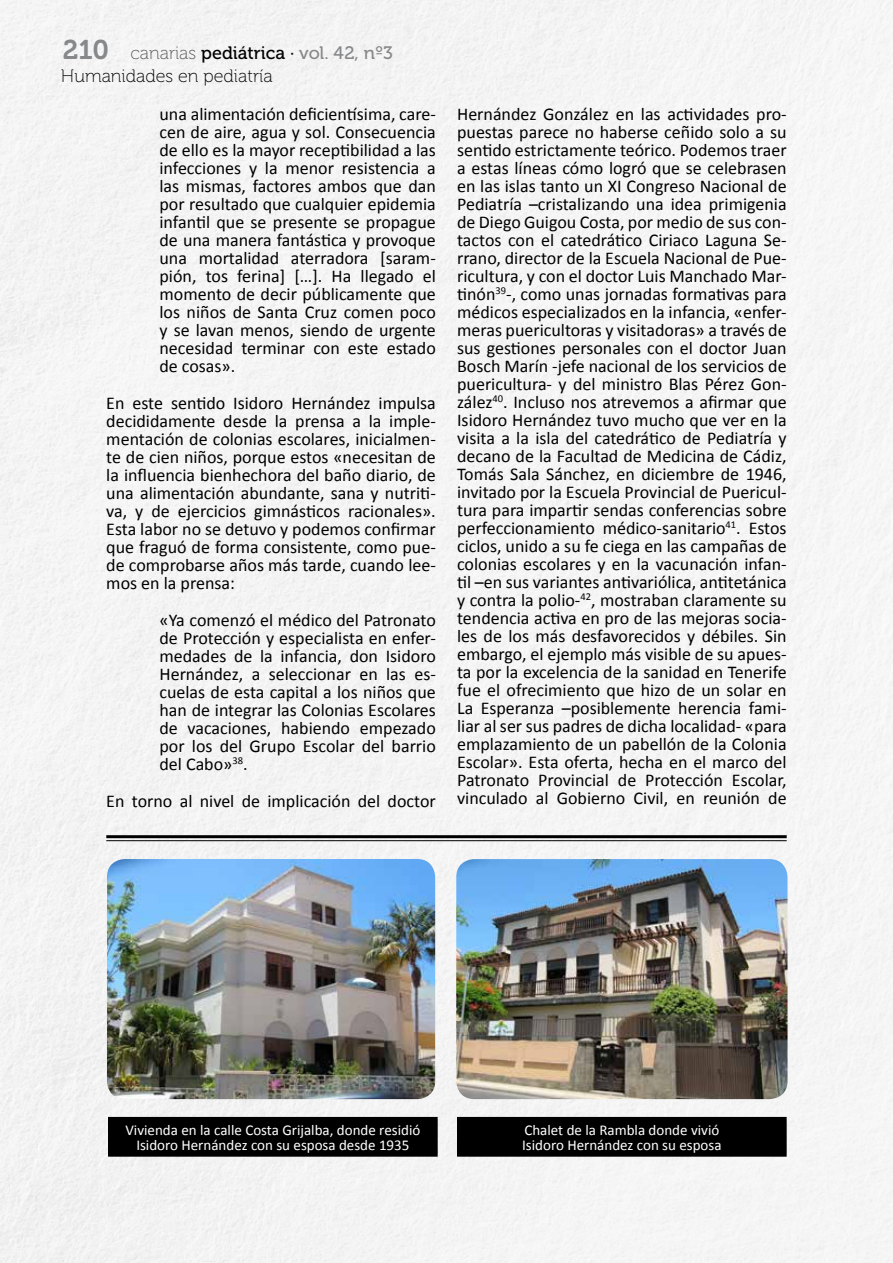
<style>
.page{position:relative;width:893px;height:1263px;background:#fff}
.page>*{position:absolute;margin:0;border:0;box-sizing:border-box;transform-origin:0 0}
.t1{font:18px/18px "Calibri";color:#000;text-align:justify}
.t2{font:18px "Museo 500";color:#000}
.t3{font:18px "Museo 100";color:#000}
.t4{font:15px/15px "Calibri";color:#fff;text-align:center}
.s1{font-family:"Museo 700";font-size:27px;color:#87888a}
.s2{font-family:"Museo 100";color:#58585a}
.s3{color:#87888a}
</style>
<div class="page">
<img style="left:107px;top:859px;width:328px;height:240px">
<div style="left:109px;top:1118px;width:328px;height:38px;background:#000"></div>
<hr style="left:108px;top:1117px;width:330px;height:1px;background:#000">
<hr style="left:108px;top:1118px;width:2px;height:37px;background:#000">
<hr style="left:436px;top:1118px;width:2px;height:37px;background:#000">
<hr style="left:108px;top:1155px;width:330px;height:2px;background:#000">
<div style="left:458px;top:1118px;width:328px;height:38px;background:#000"></div>
<hr style="left:457px;top:1117px;width:330px;height:1px;background:#000">
<hr style="left:457px;top:1118px;width:2px;height:37px;background:#000">
<hr style="left:785px;top:1118px;width:2px;height:37px;background:#000">
<hr style="left:457px;top:1155px;width:330px;height:2px;background:#000">
<img style="left:456px;top:859px;width:331px;height:240px">
<hr style="left:106px;top:835px;width:681px;height:3px;background:#000">
<hr style="left:106px;top:840px;width:681px;height:1px;background:#000">
<p class="t2" style="left:63px;top:42px;width:332px"><span class="s1">210</span> <span class="s2">canarias</span> pediátrica · <span class="s3">vol. 42, nº3</span></p>
<p class="t3" style="left:61px;top:66px;width:213px">Humanidades en pediatría</p>
<p class="t1" style="left:159px;top:104px;width:278px">una alimentación deficientísima, care&shy;cen de aire, agua y sol. Consecuencia de ello es la mayor receptibilidad a las infecciones y la menor resistencia a las mismas, factores ambos que dan por resultado que cualquier epidemia infantil que se presente se propague de una manera fantástica y provoque una mortalidad aterradora [saram&shy;pión, tos ferina] […]. Ha llegado el momento de decir públicamente que los niños de Santa Cruz comen poco y se lavan menos, siendo de urgente necesidad terminar con este estado de cosas».</p>
<p class="t1" style="left:106px;top:393px;width:331px">En este sentido Isidoro Hernández impulsa decididamente desde la prensa a la imple&shy;mentación de colonias escolares, inicialmen&shy;te de cien niños, porque estos «necesitan de la influencia bienhechora del baño diario, de una alimentación abundante, sana y nutriti&shy;va, y de ejercicios gimnásticos racionales».<br>Esta labor no se detuvo y podemos confirmar que fraguó de forma consistente, como pue&shy;de comprobarse años más tarde, cuando lee&shy;mos en la prensa:</p>
<p class="t1" style="left:159px;top:610px;width:278px">«Ya comenzó el médico del Patronato de Protección y especialista en enfer&shy;medades de la infancia, don Isidoro Hernández, a seleccionar en las es&shy;cuelas de esta capital a los niños que han de integrar las Colonias Escolares de vacaciones, habiendo empezado por los del Grupo Escolar del barrio del Cabo»<sup>38</sup>.</p>
<p class="t1" style="left:106px;top:791px;width:331px">En torno al nivel de implicación del doctor</p>
<p class="t1" style="left:457px;top:104px;width:331px">Hernández González en las actividades pro&shy;puestas parece no haberse ceñido solo a su sentido estrictamente teórico. Podemos traer a estas líneas cómo logró que se celebrasen en las islas tanto un XI Congreso Nacional de Pediatría –cristalizando una idea primigenia de Diego Guigou Costa, por medio de sus con&shy;tactos con el catedrático Ciriaco Laguna Se&shy;rrano, director de la Escuela Nacional de Pue&shy;ricultura, y con el doctor Luis Manchado Mar&shy;tinón<sup>39</sup>-, como unas jornadas formativas para médicos especializados en la infancia, «enfer&shy;meras puericultoras y visitadoras» a través de sus gestiones personales con el doctor Juan Bosch Marín -jefe nacional de los servicios de puericultura- y del ministro Blas Pérez Gon&shy;zález<sup>40</sup>. Incluso nos atrevemos a afirmar que Isidoro Hernández tuvo mucho que ver en la visita a la isla del catedrático de Pediatría y decano de la Facultad de Medicina de Cádiz, Tomás Sala Sánchez, en diciembre de 1946, invitado por la Escuela Provincial de Puericul&shy;tura para impartir sendas conferencias sobre perfeccionamiento médico-sanitario<sup>41</sup>. Estos ciclos, unido a su fe ciega en las campañas de colonias escolares y en la vacunación infan&shy;til –en sus variantes antivariólica, antitetánica y contra la polio-<sup>42</sup>, mostraban claramente su tendencia activa en pro de las mejoras socia&shy;les de los más desfavorecidos y débiles. Sin embargo, el ejemplo más visible de su apues&shy;ta por la excelencia de la sanidad en Tenerife fue el ofrecimiento que hizo de un solar en La Esperanza –posiblemente herencia fami&shy;liar al ser sus padres de dicha localidad- «para emplazamiento de un pabellón de la Colonia Escolar». Esta oferta, hecha en el marco del Patronato Provincial de Protección Escolar, vinculado al Gobierno Civil, en reunión de</p>
<p class="t4" style="left:125px;top:1122px;width:296px">Vivienda en la calle Costa Grijalba, donde residió<br>Isidoro Hernández con su esposa desde 1935</p>
<p class="t4" style="left:522px;top:1122px;width:201px;text-align:left">Chalet de la Rambla donde vivió<br>Isidoro Hernández con su esposa</p>
</div>
